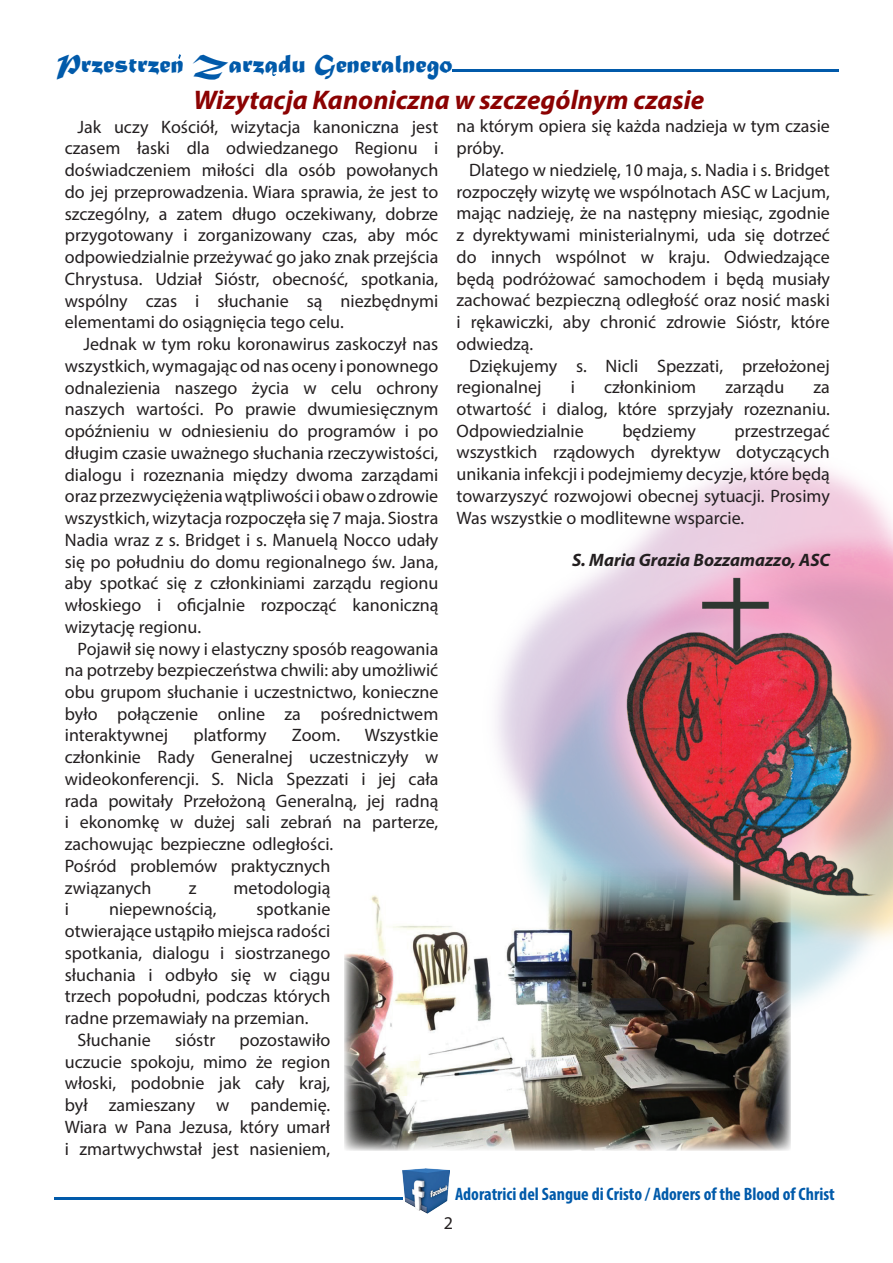
<style>
.page{position:relative;width:893px;height:1263px;background:#fff}
.page>*{position:absolute;margin:0;border:0;box-sizing:border-box;transform-origin:0 0}
.t1{font:italic 700 27px "Myriad Pro";color:#8b0202}
.t2{font:27px "Matura MT Script Capitals";color:#015aaa}
.t3{font:18px/21.8px "Myriad Pro";color:#231f20;text-align:justify}
.t4{font:700 condensed 18px "Myriad Pro";color:#015aaa}
.t5{font:italic 700 18px "Myriad Pro";color:#231f20}
</style>
<div class="page">
<img style="left:496px;top:462px;width:397px;height:544px">
<svg style="left:54px;top:1197px;width:345px;height:3px"></svg>
<img style="left:399px;top:1168px;width:49px;height:46px">
<svg style="left:448px;top:1150px;width:338px;height:41px"></svg>
<img style="left:344px;top:857px;width:447px;height:293px">
<svg style="left:272px;top:69px;width:567px;height:7px"></svg>
<svg style="left:178px;top:54px;width:3px;height:5px"></svg>
<h1 class="t2" style="left:56px;top:47px;width:398px">Przestrzen Zarzadu Generalnego</h1>
<h1 class="t1" style="left:193px;top:83px;width:512px">Wizytacja Kanoniczna w szczególnym czasie</h1>
<p class="t3" style="left:65px;top:115px;width:375px;text-indent:13px">Jak uczy Kościół, wizytacja kanoniczna jest czasem łaski dla odwiedzanego Regionu i doświadczeniem miłości dla osób powołanych do jej przeprowadzenia. Wiara sprawia, że jest to szczególny, a zatem długo oczekiwany, dobrze przygotowany i zorganizowany czas, aby móc odpowiedzialnie przeżywać go jako znak przejścia Chrystusa. Udział Sióstr, obecność, spotkania, wspólny czas i słuchanie są niezbędnymi elementami do osiągnięcia tego celu.</p>
<p class="t3" style="left:65px;top:333px;width:375px;text-indent:19px">Jednak w tym roku koronawirus zaskoczył nas wszystkich, wymagając od nas oceny i ponownego odnalezienia naszego życia w celu ochrony naszych wartości. Po prawie dwumiesięcznym opóźnieniu w odniesieniu do programów i po długim czasie uważnego słuchania rzeczywistości, dialogu i rozeznania między dwoma zarządami oraz przezwyciężenia wątpliwości i obaw o zdrowie wszystkich, wizytacja rozpoczęła się 7 maja. Siostra Nadia wraz z s. Bridget i s. Manuelą Nocco udały się po południu do domu regionalnego św. Jana, aby spotkać się z członkiniami zarządu regionu włoskiego i oficjalnie rozpocząć kanoniczną wizytację regionu.</p>
<p class="t3" style="left:65px;top:637px;width:375px;text-indent:13px">Pojawił się nowy i elastyczny sposób reagowania na potrzeby bezpieczeństwa chwili: aby umożliwić obu grupom słuchanie i uczestnictwo, konieczne było połączenie online za pośrednictwem interaktywnej</p>
<p class="t3" style="left:193px;top:724px;width:75px">platformy</p>
<p class="t3" style="left:292px;top:724px;width:50px">Zoom.</p>
<p class="t3" style="left:65px;top:724px;width:375px;text-align:left;text-indent:300px">Wszystkie członkinie Rady Generalnej uczestniczyły w wideokonferencji. S. Nicla Spezzati i jej cała rada powitały Przełożoną Generalną, jej radną i ekonomkę w dużej sali zebrań na parterze, zachowując bezpieczne odległości.<br>Pośród problemów praktycznych<br>związanych</p>
<p class="t3" style="left:189px;top:876px;width:9px">z</p>
<p class="t3" style="left:234px;top:876px;width:98px">metodologią</p>
<p class="t3" style="left:65px;top:898px;width:6px">i</p>
<p class="t3" style="left:109px;top:898px;width:109px">niepewnością,</p>
<p class="t3" style="left:256px;top:898px;width:75px">spotkanie</p>
<p class="t3" style="left:65px;top:920px;width:267px">otwierające ustąpiło miejsca radości</p>
<p class="t3" style="left:65px;top:942px;width:267px">spotkania, dialogu i siostrzanego</p>
<p class="t3" style="left:65px;top:963px;width:267px">słuchania i odbyło się w ciągu</p>
<p class="t3" style="left:65px;top:985px;width:267px">trzech popołudni, podczas których</p>
<p class="t3" style="left:65px;top:1007px;width:245px">radne przemawiały na przemian.</p>
<p class="t3" style="left:78px;top:1029px;width:75px">Słuchanie</p>
<p class="t3" style="left:175px;top:1029px;width:42px">sióstr</p>
<p class="t3" style="left:65px;top:1029px;width:267px;text-indent:175px">pozostawiło uczucie spokoju, mimo że region włoski, podobnie jak cały kraj, był zamieszany w pandemię.<br>Wiara w Pana Jezusa, który umarł i zmartwychwstał jest nasieniem,</p>
<p class="t3" style="left:457px;top:115px;width:375px">na którym opiera się każda nadzieja w tym czasie próby.</p>
<p class="t3" style="left:457px;top:159px;width:375px;text-indent:13px">Dlatego w niedzielę, 10 maja, s. Nadia i s. Bridget rozpoczęły wizytę we wspólnotach ASC w Lacjum, mając nadzieję, że na następny miesiąc, zgodnie z dyrektywami ministerialnymi, uda się dotrzeć do innych wspólnot w kraju. Odwiedzające będą podróżować samochodem i będą musiały zachować bezpieczną odległość oraz nosić maski i rękawiczki, aby chronić zdrowie Sióstr, które odwiedzą.</p>
<p class="t3" style="left:457px;top:354px;width:375px;text-indent:13px">Dziękujemy s. Nicli Spezzati, przełożonej regionalnej</p>
<p class="t3" style="left:571px;top:376px;width:6px">i</p>
<p class="t3" style="left:604px;top:376px;width:94px">członkiniom</p>
<p class="t3" style="left:725px;top:376px;width:60px">zarządu</p>
<p class="t3" style="left:457px;top:376px;width:375px;text-indent:357px">za otwartość i dialog, które sprzyjały rozeznaniu.<br>Odpowiedzialnie</p>
<p class="t3" style="left:622px;top:419px;width:75px">będziemy</p>
<p class="t3" style="left:457px;top:419px;width:375px;text-indent:278px">przestrzegać wszystkich rządowych dyrektyw dotyczących unikania infekcji i podejmiemy decyzje, które będą towarzyszyć rozwojowi obecnej sytuacji. Prosimy Was wszystkie o modlitewne wsparcie.</p>
<p class="t5" style="left:572px;top:549px;width:259px">S. Maria Grazia Bozzamazzo, ASC</p>
<p class="t4" style="left:455px;top:1182px;width:381px">Adoratrici del Sangue di Cristo / Adorers of the Blood of Christ</p>
<p class="t3" style="left:444px;top:1212px;width:11px">2</p>
</div>
